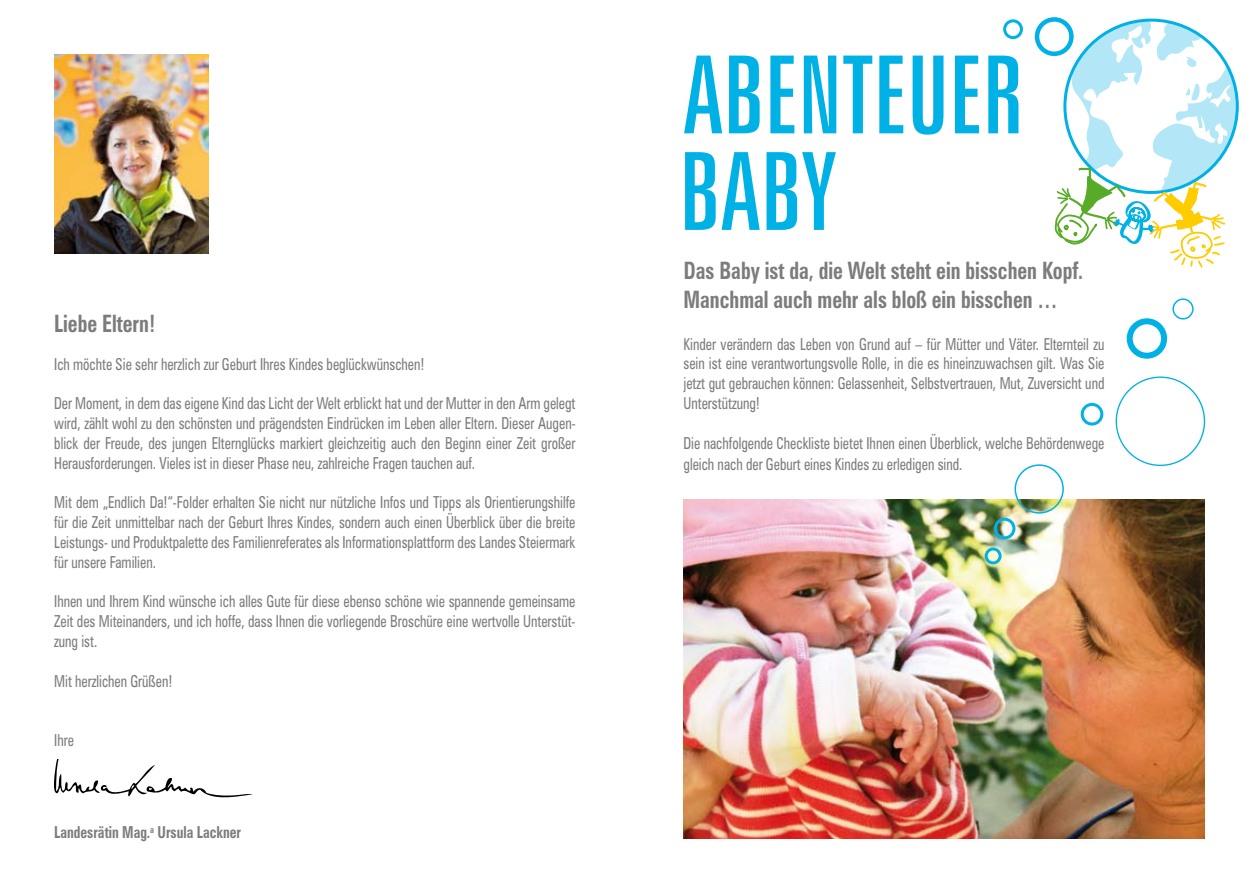
<style>
.page{position:relative;width:1259px;height:893px;background:#fff}
.page>*{position:absolute;margin:0;border:0;box-sizing:border-box;transform-origin:0 0}
.t1{font:extra-condensed 108px/96.6px "Zurich BT";color:#00b1e6}
.t2{font:700 condensed 24px/28.8px "Zurich BT";color:#7b7c7e;scale:.83 1}
.t3{font:condensed 16.5px/19.8px "Zurich BT";color:#7b7c7e;text-align:justify;scale:.83 1}
.t4{font:700 condensed 16.5px "Zurich BT";color:#7b7c7e;scale:.83 1}
</style>
<div class="page">
<img style="left:54px;top:55px;width:155px;height:198px">
<img style="left:684px;top:500px;width:521px;height:339px">
<div style="left:1126px;top:318px;width:41px;height:41px;border:6px solid #00b1e6;border-radius:50%"></div>
<div style="left:1003px;top:19px;width:20px;height:20px;border:3px solid #00b1e6;border-radius:50%"></div>
<div style="left:1080px;top:403px;width:23px;height:22px;border:3px solid #00b1e6;border-radius:50%"></div>
<div style="left:1172px;top:298px;width:21px;height:22px;border:2px solid #00b1e6;border-radius:50%"></div>
<div style="left:984px;top:547px;width:17px;height:17px;border:3px solid #00b1e6;border-radius:50%"></div>
<div style="left:994px;top:518px;width:21px;height:21px;border:3px solid #00b1e6;border-radius:50%"></div>
<div style="left:1034px;top:17px;width:39px;height:39px;border:4px solid #00b1e6;border-radius:50%"></div>
<div style="left:1014px;top:464px;width:50px;height:50px;border:2px solid #00b1e6;border-radius:50%"></div>
<svg style="left:1055px;top:21px;width:183px;height:247px"></svg>
<svg style="left:54px;top:759px;width:199px;height:39px"></svg>
<h2 class="t2" style="left:54px;top:309px;width:124px">Liebe Eltern!</h2>
<p class="t3" style="left:54px;top:354px;width:448px">Ich möchte Sie sehr herzlich zur Geburt Ihres Kindes beglückwünschen!</p>
<p class="t3" style="left:54px;top:394px;width:629px">Der Moment, in dem das eigene Kind das Licht der Welt erblickt hat und der Mutter in den Arm gelegt wird, zählt wohl zu den schönsten und prägendsten Eindrücken im Leben aller Eltern. Dieser Augen&shy;blick der Freude, des jungen Elternglücks markiert gleichzeitig auch den Beginn einer Zeit großer Herausforderungen. Vieles ist in dieser Phase neu, zahlreiche Fragen tauchen auf.</p>
<p class="t3" style="left:54px;top:493px;width:629px">Mit dem „Endlich Da!“-Folder erhalten Sie nicht nur nützliche Infos und Tipps als Orientierungshilfe für die Zeit unmittelbar nach der Geburt Ihres Kindes, sondern auch einen Überblick über die breite Leistungs- und Produktpalette des Familienreferates als Informationsplattform des Landes Steiermark für unsere Familien.</p>
<p class="t3" style="left:54px;top:592px;width:629px">Ihnen und Ihrem Kind wünsche ich alles Gute für diese ebenso schöne wie spannende gemeinsame Zeit des Miteinanders, und ich hoffe, dass Ihnen die vorliegende Broschüre eine wertvolle Unterstüt&shy;zung ist.</p>
<p class="t3" style="left:54px;top:671px;width:144px">Mit herzlichen Grüßen!</p>
<p class="t3" style="left:54px;top:730px;width:25px">Ihre</p>
<p class="t4" style="left:54px;top:822px;width:227px">Landesrätin Mag.<sup>a</sup> Ursula Lackner</p>
<h1 class="t1" style="left:679px;top:48px;width:346px">ABENTEUER<br>BABY</h1>
<h2 class="t2" style="left:683px;top:256px;width:483px">Das Baby ist da, die Welt steht ein bisschen Kopf.<br>Manchmal auch mehr als bloß ein bisschen …</h2>
<p class="t3" style="left:683px;top:334px;width:509px">Kinder verändern das Leben von Grund auf – für Mütter und Väter. Elternteil zu sein ist eine verantwortungsvolle Rolle, in die es hineinzuwachsen gilt. Was Sie jetzt gut gebrauchen können: Gelassenheit, Selbstvertrauen, Mut, Zuversicht und Unterstützung!</p>
<p class="t3" style="left:683px;top:432px;width:508px;line-height:21.6px">Die nachfolgende Checkliste bietet Ihnen einen Überblick, welche Behördenwege gleich nach der Geburt eines Kindes zu erledigen sind.</p>
</div>
